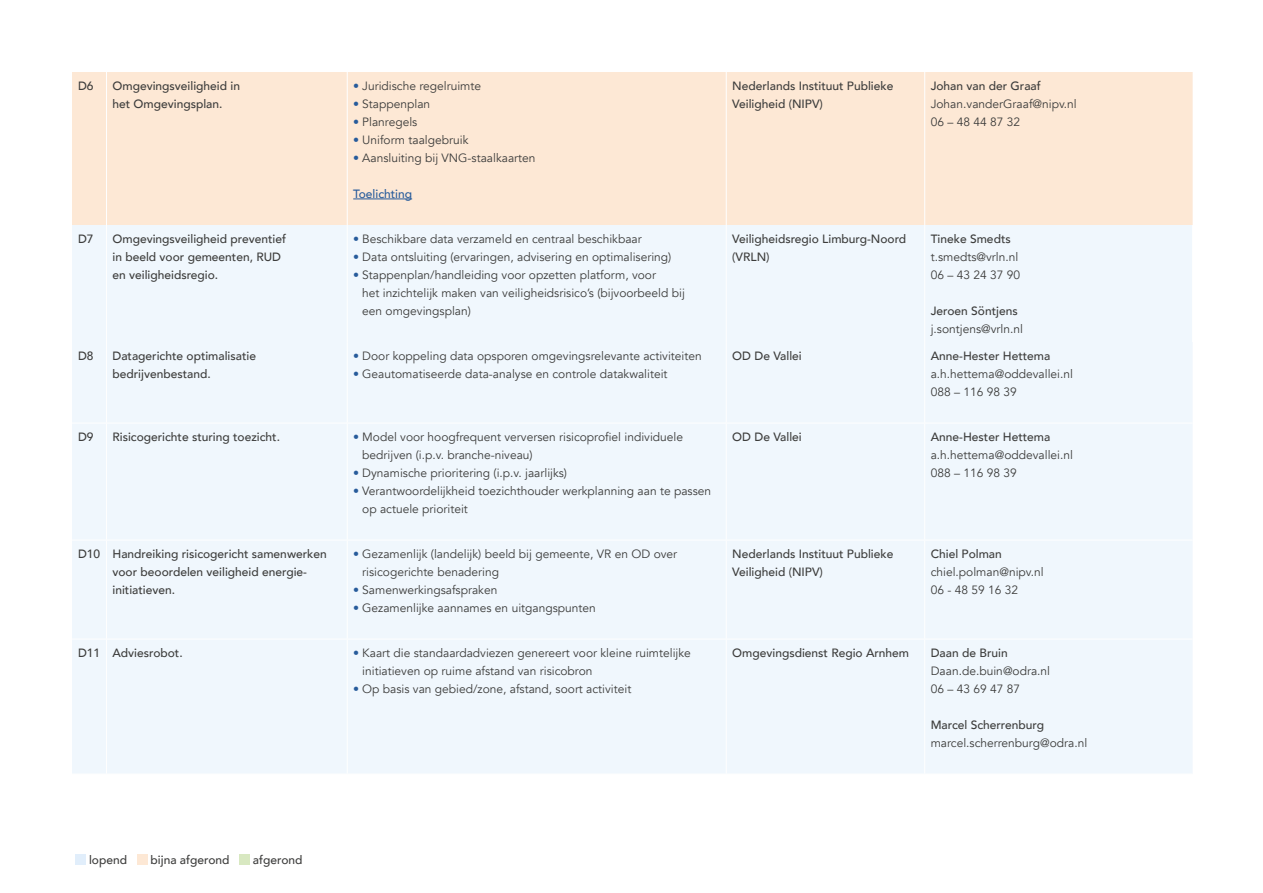
<style>
.page{position:relative;width:1263px;height:893px;background:#fff}
.page>*{position:absolute;margin:0;border:0;box-sizing:border-box;transform-origin:0 0}
.t1{font:12px/18px "Avenir";color:#3c3c3b}
.t2{font:500 12px/18px "Avenir";color:#3c3c3b}
.t3{font:500 12px "Avenir";color:#275b9b}
.s1{font-weight:800;color:#275b9b}
</style>
<div class="page">
<div style="left:76px;top:854px;width:10px;height:10px;background:#e1eefb"></div>
<div style="left:137px;top:854px;width:10px;height:10px;background:#fde8d5"></div>
<div style="left:239px;top:854px;width:11px;height:10px;background:#d8e8c1"></div>
<div style="left:72px;top:72px;width:1120px;height:153px;background:#fde8d5"></div>
<div style="left:72px;top:225px;width:1120px;height:548px;background:#f0f7fd"></div>
<hr style="left:106px;top:342px;width:1px;height:81px;background:#fff">
<hr style="left:347px;top:342px;width:1px;height:81px;background:#fff">
<hr style="left:726px;top:342px;width:1px;height:81px;background:#fff">
<hr style="left:924px;top:342px;width:1px;height:81px;background:#fff">
<hr style="left:72px;top:423px;width:34px;height:1px;background:#fff">
<hr style="left:106px;top:423px;width:241px;height:1px;background:#fff">
<hr style="left:106px;top:423px;width:1px;height:117px;background:#fff">
<hr style="left:347px;top:423px;width:379px;height:1px;background:#fff">
<hr style="left:347px;top:423px;width:1px;height:117px;background:#fff">
<hr style="left:726px;top:423px;width:199px;height:1px;background:#fff">
<hr style="left:726px;top:423px;width:1px;height:117px;background:#fff">
<hr style="left:925px;top:423px;width:267px;height:1px;background:#fff">
<hr style="left:924px;top:423px;width:1px;height:117px;background:#fff">
<hr style="left:72px;top:540px;width:34px;height:1px;background:#fff">
<hr style="left:106px;top:540px;width:241px;height:1px;background:#fff">
<hr style="left:106px;top:540px;width:1px;height:99px;background:#fff">
<hr style="left:347px;top:540px;width:379px;height:1px;background:#fff">
<hr style="left:347px;top:540px;width:1px;height:99px;background:#fff">
<hr style="left:726px;top:540px;width:199px;height:1px;background:#fff">
<hr style="left:726px;top:540px;width:1px;height:99px;background:#fff">
<hr style="left:925px;top:540px;width:267px;height:1px;background:#fff">
<hr style="left:924px;top:540px;width:1px;height:99px;background:#fff">
<hr style="left:72px;top:639px;width:34px;height:1px;background:#fff">
<hr style="left:106px;top:639px;width:241px;height:1px;background:#fff">
<hr style="left:106px;top:639px;width:1px;height:135px;background:#fff">
<hr style="left:347px;top:639px;width:379px;height:1px;background:#fff">
<hr style="left:347px;top:639px;width:1px;height:135px;background:#fff">
<hr style="left:726px;top:639px;width:199px;height:1px;background:#fff">
<hr style="left:726px;top:639px;width:1px;height:135px;background:#fff">
<hr style="left:925px;top:639px;width:267px;height:1px;background:#fff">
<hr style="left:924px;top:639px;width:1px;height:135px;background:#fff">
<hr style="left:106px;top:72px;width:1px;height:153px;background:#fff">
<hr style="left:347px;top:72px;width:1px;height:153px;background:#fff">
<hr style="left:726px;top:72px;width:1px;height:153px;background:#fff">
<hr style="left:924px;top:72px;width:1px;height:153px;background:#fff">
<hr style="left:106px;top:225px;width:1px;height:117px;background:#fff">
<hr style="left:347px;top:225px;width:1px;height:117px;background:#fff">
<hr style="left:726px;top:225px;width:1px;height:117px;background:#fff">
<hr style="left:924px;top:225px;width:1px;height:117px;background:#fff">
<hr style="left:353px;top:199px;width:59px;height:1px;background:#275b9b">
<p class="t2" style="left:78px;top:76px;width:17px">D6</p>
<p class="t2" style="left:112px;top:76px;width:129px">Omgevingsveiligheid in het Omgevingsplan.</p>
<p class="t1" style="left:353px;top:77px;width:129px"><span class="s1">•</span> Juridische regelruimte</p>
<p class="t1" style="left:353px;top:95px;width:79px"><span class="s1">•</span> Stappenplan</p>
<p class="t1" style="left:353px;top:113px;width:66px"><span class="s1">•</span> Planregels</p>
<p class="t1" style="left:353px;top:131px;width:117px"><span class="s1">•</span> Uniform taalgebruik</p>
<p class="t1" style="left:353px;top:149px;width:184px"><span class="s1">•</span> Aansluiting bij VNG-staalkaarten</p>
<p class="t3" style="left:353px;top:183px;width:60px">Toelichting</p>
<p class="t2" style="left:78px;top:229px;width:17px">D7</p>
<p class="t2" style="left:112px;top:229px;width:175px">Omgevingsveiligheid preventief in beeld voor gemeenten, RUD en veiligheidsregio.</p>
<p class="t1" style="left:353px;top:230px;width:290px"><span class="s1">•</span> Beschikbare data verzameld en centraal beschikbaar</p>
<p class="t1" style="left:353px;top:248px;width:320px"><span class="s1">•</span> Data ontsluiting (ervaringen, advisering en optimalisering)</p>
<p class="t1" style="left:362px;top:266px;width:324px;text-indent:-9px"><span class="s1">•</span> Stappenplan/handleiding voor opzetten platform, voor<br>het inzichtelijk maken van veiligheidsrisico’s (bijvoorbeeld bij een omgevingsplan)</p>
<p class="t2" style="left:78px;top:346px;width:17px">D8</p>
<p class="t2" style="left:112px;top:346px;width:145px">Datagerichte optimalisatie bedrijvenbestand.</p>
<p class="t1" style="left:353px;top:347px;width:350px"><span class="s1">•</span> Door koppeling data opsporen omgevingsrelevante activiteiten</p>
<p class="t1" style="left:353px;top:365px;width:316px"><span class="s1">•</span> Geautomatiseerde data-analyse en controle datakwaliteit</p>
<p class="t2" style="left:78px;top:427px;width:17px">D9</p>
<p class="t2" style="left:112px;top:427px;width:169px">Risicogerichte sturing toezicht.</p>
<p class="t1" style="left:362px;top:428px;width:322px;text-indent:-9px"><span class="s1">•</span> Model voor hoogfrequent verversen risicoprofiel individuele bedrijven (i.p.v. branche-niveau)</p>
<p class="t1" style="left:353px;top:464px;width:215px"><span class="s1">•</span> Dynamische prioritering (i.p.v. jaarlijks)</p>
<p class="t1" style="left:362px;top:482px;width:350px;text-indent:-9px"><span class="s1">•</span> Verantwoordelijkheid toezichthouder werkplanning aan te passen op actuele prioriteit</p>
<p class="t2" style="left:112px;top:544px;width:216px;text-indent:-34px">D10 Handreiking risicogericht samenwerken voor beoordelen veiligheid energie&shy;initiatieven.</p>
<p class="t1" style="left:362px;top:545px;width:316px;text-indent:-9px"><span class="s1">•</span> Gezamenlijk (landelijk) beeld bij gemeente, VR en OD over risicogerichte benadering</p>
<p class="t1" style="left:353px;top:581px;width:146px"><span class="s1">•</span> Samenwerkingsafspraken</p>
<p class="t1" style="left:353px;top:599px;width:244px"><span class="s1">•</span> Gezamenlijke aannames en uitgangspunten</p>
<p class="t2" style="left:78px;top:643px;width:106px">D11 Adviesrobot.</p>
<p class="t1" style="left:362px;top:644px;width:330px;text-indent:-9px"><span class="s1">•</span> Kaart die standaardadviezen genereert voor kleine ruimtelijke initiatieven op ruime afstand van risicobron</p>
<p class="t1" style="left:353px;top:680px;width:280px"><span class="s1">•</span> Op basis van gebied/zone, afstand, soort activiteit</p>
<p class="t2" style="left:732px;top:76px;width:163px">Nederlands Instituut Publieke<br>Veiligheid (NIPV)</p>
<p class="t2" style="left:931px;top:76px;width:112px">Johan van der Graaf</p>
<p class="t1" style="left:931px;top:95px;width:148px">Johan.vanderGraaf@nipv.nl<br>06 – 48 44 87 32</p>
<p class="t2" style="left:732px;top:229px;width:176px">Veiligheidsregio Limburg-Noord (VRLN)</p>
<p class="t2" style="left:931px;top:229px;width:82px">Tineke Smedts</p>
<p class="t1" style="left:931px;top:248px;width:91px">t.smedts@vrln.nl<br>06 – 43 24 37 90</p>
<p class="t2" style="left:931px;top:301px;width:88px">Jeroen Söntjens</p>
<p class="t1" style="left:931px;top:320px;width:94px">j.sontjens@vrln.nl</p>
<p class="t2" style="left:732px;top:346px;width:71px">OD De Vallei</p>
<p class="t2" style="left:931px;top:346px;width:121px">Anne-Hester Hettema</p>
<p class="t1" style="left:931px;top:365px;width:144px">a.h.hettema@oddevallei.nl<br>088 – 116 98 39</p>
<p class="t2" style="left:732px;top:427px;width:71px">OD De Vallei</p>
<p class="t2" style="left:931px;top:427px;width:121px">Anne-Hester Hettema</p>
<p class="t1" style="left:931px;top:446px;width:144px">a.h.hettema@oddevallei.nl<br>088 – 116 98 39</p>
<p class="t2" style="left:732px;top:544px;width:163px">Nederlands Instituut Publieke<br>Veiligheid (NIPV)</p>
<p class="t2" style="left:931px;top:544px;width:73px">Chiel Polman</p>
<p class="t1" style="left:931px;top:563px;width:114px">chiel.polman@nipv.nl<br>06 - 48 59 16 32</p>
<p class="t2" style="left:732px;top:643px;width:178px">Omgevingsdienst Regio Arnhem</p>
<p class="t2" style="left:931px;top:643px;width:78px">Daan de Bruin</p>
<p class="t1" style="left:931px;top:662px;width:121px">Daan.de.buin@odra.nl<br>06 – 43 69 47 87</p>
<p class="t2" style="left:931px;top:715px;width:115px">Marcel Scherrenburg</p>
<p class="t1" style="left:931px;top:734px;width:158px">marcel.scherrenburg@odra.nl</p>
<p class="t2" style="left:89px;top:850px;width:40px">lopend</p>
<p class="t2" style="left:151px;top:850px;width:80px">bijna afgerond</p>
<p class="t2" style="left:253px;top:850px;width:51px">afgerond</p>
</div>
